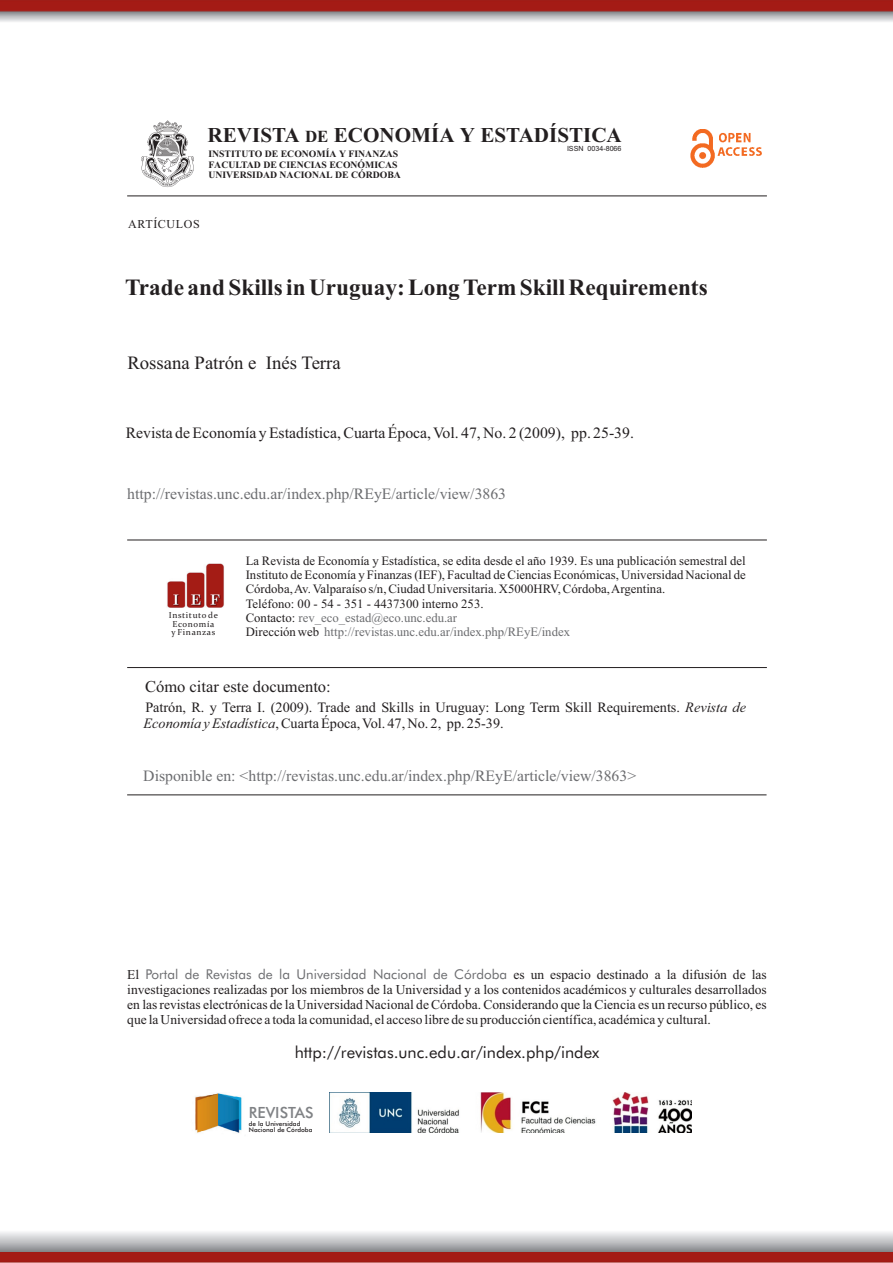
<style>
.page{position:relative;width:893px;height:1263px;background:#fff}
.page>*{position:absolute;margin:0;border:0;box-sizing:border-box;transform-origin:0 0}
.t1{font:700 23.25px "Times New Roman";color:#231f20}
.t2{font:700 21.15px "Times New Roman";color:#231f20}
.t3{font:18.75px "Times New Roman";color:#231f20}
.t4{font:700 16.8px "Times New Roman";color:#231f20}
.t5{font:16.5px "Futura BT";color:#231f20}
.t6{font:16.5px "Times New Roman";color:#231f20}
.t7{font:15.75px "Times New Roman";color:#6c6d70}
.t8{font:15.75px "Times New Roman";color:#231f20}
.t9{font:500 15.45px "Futura BT";color:#808285}
.t10{font:14.25px/15.8px "Times New Roman";color:#231f20}
.t11{font:13.5px/15px "Times New Roman";color:#231f20;text-align:justify}
.t12{font:12.75px/14.1px "Times New Roman";color:#231f20}
.t13{font:12px "Times New Roman";letter-spacing:.05em;color:#231f20}
.t14{font:700 9.75px/10.8px "Times New Roman";color:#231f20}
.t15{font:8.7px/8.6px "Constantia";letter-spacing:.075em;color:#231f20;text-align:center}
.t16{font:7.05px "Arial";color:#231f20}
.t17{font:500 6.45px/6.3px "Futura BT";color:#231f20}
.s1{color:#6c6d70}
.s2{font-style:italic}
.s3{font-family:"Futura BT";color:#6c6d70}
</style>
<div class="page">
<svg style="left:141px;top:120px;width:53px;height:67px"></svg>
<hr style="left:127px;top:667px;width:640px;height:1px;background:#231f20">
<hr style="left:127px;top:196px;width:640px;height:1px;background:#231f20">
<img style="left:330px;top:1092px;width:362px;height:41px">
<img style="left:195px;top:1093px;width:47px;height:40px">
<img style="left:690px;top:130px;width:71px;height:38px">
<img style="left:719px;top:132px;width:32px;height:14px">
<hr style="left:127px;top:795px;width:639px;height:1px;background:#231f20">
<img style="left:167px;top:563px;width:57px;height:45px">
<div style="left:0;top:1252px;width:893px;height:10px;background:#a41b15"></div>
<div style="left:0;top:1230px;width:893px;height:22px;background:linear-gradient(to bottom,#feffff,#8d8e92)"></div>
<svg style="left:0;top:11px;width:893px;height:11px;background:#bab7b9"></svg>
<div style="left:0;top:0;width:893px;height:11px;background:#a41b15"></div>
<hr style="left:127px;top:540px;width:640px;height:1px;background:#231f20">
<p class="t2" style="left:208px;top:128px;width:94px">REVISTA</p>
<p class="t2" style="left:334px;top:128px;width:289px">ECONOMÍA Y STADÍSTICA</p>
<p class="t2" style="left:480px;top:128px;width:16px">E</p>
<p class="t4" style="left:305px;top:131px;width:25px">DE</p>
<p class="t14" style="left:208px;top:149px;width:191px">INSTITUTO DE CONOMÍA Y INANZAS</p>
<p class="t16" style="left:567px;top:145px;width:56px">ISSN 0034-8066</p>
<p class="t14" style="left:208px;top:149px;width:191px;text-indent:140px">F<br>FACULTAD DE IENCIAS CONÓMICAS</p>
<p class="t14" style="left:281px;top:149px;width:8px">E</p>
<p class="t14" style="left:279px;top:160px;width:9px">C</p>
<p class="t14" style="left:208px;top:160px;width:194px;text-indent:121px">E<br>UNIVERSIDAD ACIONAL DE ÓRDOBA</p>
<p class="t14" style="left:280px;top:171px;width:9px">N</p>
<p class="t14" style="left:351px;top:171px;width:9px">C</p>
<p class="t13" style="left:128px;top:220px;width:73px">ARTÍCULOS</p>
<p class="t1" style="left:125px;top:280px;width:584px">Trade and Skills in Uruguay: Long Term Skill Requirements</p>
<p class="t3" style="left:127px;top:356px;width:215px">Rossana Patrón e Inés Terra</p>
<p class="t8" style="left:126px;top:427px;width:510px">Revista de Economía y Estadística, Cuarta Época, Vol. 47, No. 2 (2009), pp. 25-39.</p>
<p class="t7" style="left:127px;top:488px;width:380px">http://revistas.unc.edu.ar/index.php/REyE/article/view/3863</p>
<p class="t15" style="left:169px;top:611px;width:51px">Instituto de<br>Economía<br>y Finanzas</p>
<p class="t12" style="left:246px;top:555px;width:502px">La Revista de Economía y Estadística, se edita desde el año 1939. Es una publicación semestral del Instituto de Economía y Finanzas (IEF), Facultad de Ciencias Económicas, Universidad Nacional de Córdoba,Av. Valparaíso s/n, Ciudad Universitaria. X5000HRV, Córdoba,Argentina.<br>Teléfono: 00 - 54 - 351 - 4437300 interno 253.<br>Contacto: <span class="s1">rev_eco_estad@eco.unc.edu.ar<br></span>Dirección web <span class="s1">http://revistas.unc.edu.ar/index.php/REyE/index</span></p>
<p class="t6" style="left:145px;top:681px;width:187px">Cómo citar este documento:</p>
<p class="t10" style="left:144px;top:701px;width:604px">Patrón, R. y Terra I. (2009). Trade and Skills in Uruguay: Long Term Skill Requirements. <span class="s2">Revista de<br>Economía y Estadística</span>, Cuarta Época, Vol. 47, No. 2, pp. 25-39.</p>
<p class="t7" style="left:143px;top:770px;width:494px">Disponible en: &lt;http://revistas.unc.edu.ar/index.php/REyE/article/view/3863&gt;</p>
<p class="t11" style="left:127px;top:968px;width:641px">El <span class="s3">Portal de Revistas de la Universidad Nacional de Córdoba</span> es un espacio destinado a la difusión de las investigaciones realizadas por los miembros de la Universidad y a los contenidos académicos y culturales desarrollados en las revistas electrónicas de la Universidad Nacional de Córdoba. Considerando que la Ciencia es un recurso público, es que la Universidad ofrece a toda la comunidad, el acceso libre de su producción científica, académica y cultural.</p>
<p class="t5" style="left:295px;top:1042px;width:306px">http://revistas.unc.edu.ar/index.php/index</p>
<p class="t9" style="left:249px;top:1103px;width:66px">REVISTAS</p>
<p class="t17" style="left:249px;top:1120px;width:65px">de la Universidad<br>Nacional de Córdoba</p>
</div>
